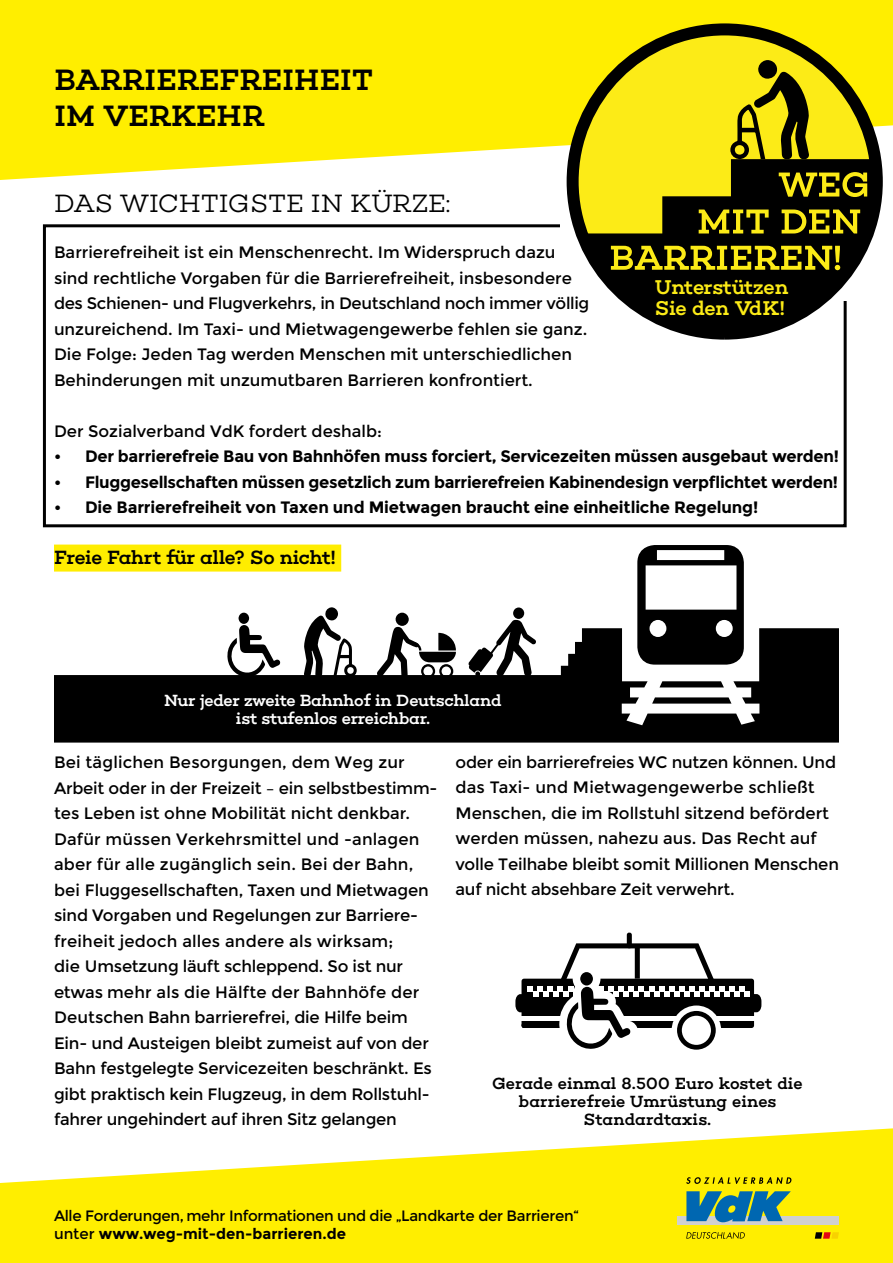
<style>
.page{position:relative;width:893px;height:1263px;background:#fff}
.page>*{position:absolute;margin:0;border:0;box-sizing:border-box;transform-origin:0 0}
.t1{font:30px/36px "Choplin Medium DEMO";letter-spacing:.01em;color:#000}
.t2{font:300 25.5px "Choplin";letter-spacing:.01em;color:#000}
.t3{font:20.25px/21px "Choplin Medium DEMO";color:#fceb17}
.t4{font:500 19.5px "Choplin";letter-spacing:-.025em;color:#000}
.t5{font:16.5px/25.5px "Montserrat";color:#000}
.t6{font:700 16.5px "Montserrat";letter-spacing:-.015em;color:#000}
.t7{font:500 16.5px/18px "Choplin";color:#000;text-align:center}
.t8{font:500 16.5px/18px "Choplin";letter-spacing:-.02em;color:#fff;text-align:center}
.t9{font:15px/18px "Montserrat";letter-spacing:-.02em;color:#000}
.s1{font-weight:700}
</style>
<div class="page">
<div style="left:43px;top:224px;width:804px;height:303px;border:3px solid #000"></div>
<div style="left:560px;top:109px;width:300px;height:192px;background:#fff"></div>
<svg style="left:0;top:0;width:893px;height:180px;background:#feef16"></svg>
<svg style="left:0;top:1128px;width:893px;height:135px;fill:#fe0"></svg>
<div style="left:54px;top:545px;width:287px;height:27px;background:#ffed00"></div>
<svg style="left:567px;top:23px;width:316px;height:317px;background:#c0b311"></svg>
<svg style="left:578px;top:159px;width:303px;height:178px;fill:#000"></svg>
<svg style="left:730px;top:60px;width:79px;height:99px;background:#9e930e"></svg>
<svg style="left:782px;top:210px;width:78px;height:23px;background:#7a720b"></svg>
<svg style="left:779px;top:172px;width:88px;height:25px;background:#766e0a"></svg>
<svg style="left:699px;top:210px;width:70px;height:23px;background:#6f680a"></svg>
<svg style="left:611px;top:246px;width:229px;height:24px;background:#7a720b"></svg>
<svg style="left:515px;top:932px;width:246px;height:118px"></svg>
<svg style="left:54px;top:628px;width:785px;height:114px;fill:#000"></svg>
<svg style="left:637px;top:545px;width:107px;height:120px"></svg>
<svg style="left:304px;top:607px;width:53px;height:70px"></svg>
<div style="left:238px;top:613px;width:11px;height:11px;background:#000;border-radius:50%"></div>
<svg style="left:227px;top:625px;width:54px;height:52px"></svg>
<div style="left:513px;top:607px;width:11px;height:12px;background:#000;border-radius:50%"></div>
<svg style="left:468px;top:620px;width:68px;height:57px"></svg>
<div style="left:395px;top:613px;width:14px;height:13px;background:#000;border-radius:50%"></div>
<svg style="left:377px;top:627px;width:79px;height:51px"></svg>
<div style="left:222px;top:682px;width:362px;height:44px;background:#000"></div>
<div style="left:147px;top:679px;width:372px;height:58px;background:#000"></div>
<div style="left:678px;top:1216px;width:161px;height:9px;background:#d0d0d0"></div>
<svg style="left:686px;top:1177px;width:106px;height:7px"></svg>
<svg style="left:815px;top:1232px;width:24px;height:7px"></svg>
<svg style="left:686px;top:1191px;width:105px;height:31px;background:#3f8890"></svg>
<svg style="left:686px;top:1232px;width:59px;height:7px"></svg>
<h1 class="t1" style="left:54px;top:62px;width:320px">BARRIEREFREIHEIT<br>IM VERKEHR</h1>
<h2 class="t2" style="left:54px;top:189px;width:398px">DAS WICHTIGSTE IN KÜRZE:</h2>
<p class="t5" style="left:54px;top:240px;width:537px">Barrierefreiheit ist ein Menschenrecht. Im Widerspruch dazu sind rechtliche Vorgaben für die Barrierefreiheit, insbesondere des Schienen- und Flugverkehrs, in Deutschland noch immer völlig unzureichend. Im Taxi- und Mietwagengewerbe fehlen sie ganz.<br>Die Folge: Jeden Tag werden Menschen mit unterschiedlichen Behinderungen mit unzumutbaren Barrieren konfrontiert.</p>
<p class="t5" style="left:54px;top:418px;width:330px">Der Sozialverband VdK fordert deshalb:</p>
<p class="t6" style="left:54px;top:446px;width:786px">• ➢Der barrierefreie Bau von Bahnhöfen muss forciert, Servicezeiten müssen ausgebaut werden!</p>
<p class="t6" style="left:54px;top:472px;width:786px">• ➢Fluggesellschaften müssen gesetzlich zum barrierefreien Kabinendesign verpflichtet werden!</p>
<p class="t6" style="left:54px;top:497px;width:706px">• ➢Die Barrierefreiheit von Taxen und Mietwagen braucht eine einheitliche Regelung!</p>
<p class="t4" style="left:54px;top:546px;width:284px">Freie Fahrt für alle? So nicht!</p>
<p class="t3" style="left:655px;top:277px;width:135px">Unterstützen<br>Sie den VdK!</p>
<p class="t8" style="left:164px;top:691px;width:339px">Nur jeder zweite Bahnhof in Deutschland ist stufenlos erreichbar.</p>
<p class="t5" style="left:54px;top:750px;width:385px">Bei täglichen Besorgungen, dem Weg zur Arbeit oder in der Freizeit – ein selbstbestimm&shy;tes Leben ist ohne Mobilität nicht denkbar.<br>Dafür müssen Verkehrsmittel und -anlagen aber für alle zugänglich sein. Bei der Bahn, bei Fluggesellschaften, Taxen und Mietwagen sind Vorgaben und Regelungen zur Barriere&shy;freiheit jedoch alles andere als wirksam;<br>die Umsetzung läuft schleppend. So ist nur etwas mehr als die Hälfte der Bahnhöfe der Deutschen Bahn barrierefrei, die Hilfe beim Ein- und Austeigen bleibt zumeist auf von der Bahn festgelegte Servicezeiten beschränkt. Es gibt praktisch kein Flugzeug, in dem Rollstuhl&shy;fahrer ungehindert auf ihren Sitz gelangen</p>
<p class="t5" style="left:455px;top:750px;width:385px">oder ein barrierefreies WC nutzen können. Und das Taxi- und Mietwagengewerbe schließt Menschen, die im Rollstuhl sitzend befördert werden müssen, nahezu aus. Das Recht auf volle Teilhabe bleibt somit Millionen Menschen auf nicht absehbare Zeit verwehrt.</p>
<p class="t7" style="left:492px;top:1074px;width:312px">Gerade einmal 8.500 Euro kostet die barrierefreie Umrüstung eines<br>Standardtaxis.</p>
<p class="t9" style="left:54px;top:1207px;width:526px">Alle Forderungen, mehr Informationen und die „Landkarte der Barrieren“ unter <span class="s1">www.weg-mit-den-barrieren.de</span></p>
</div>
